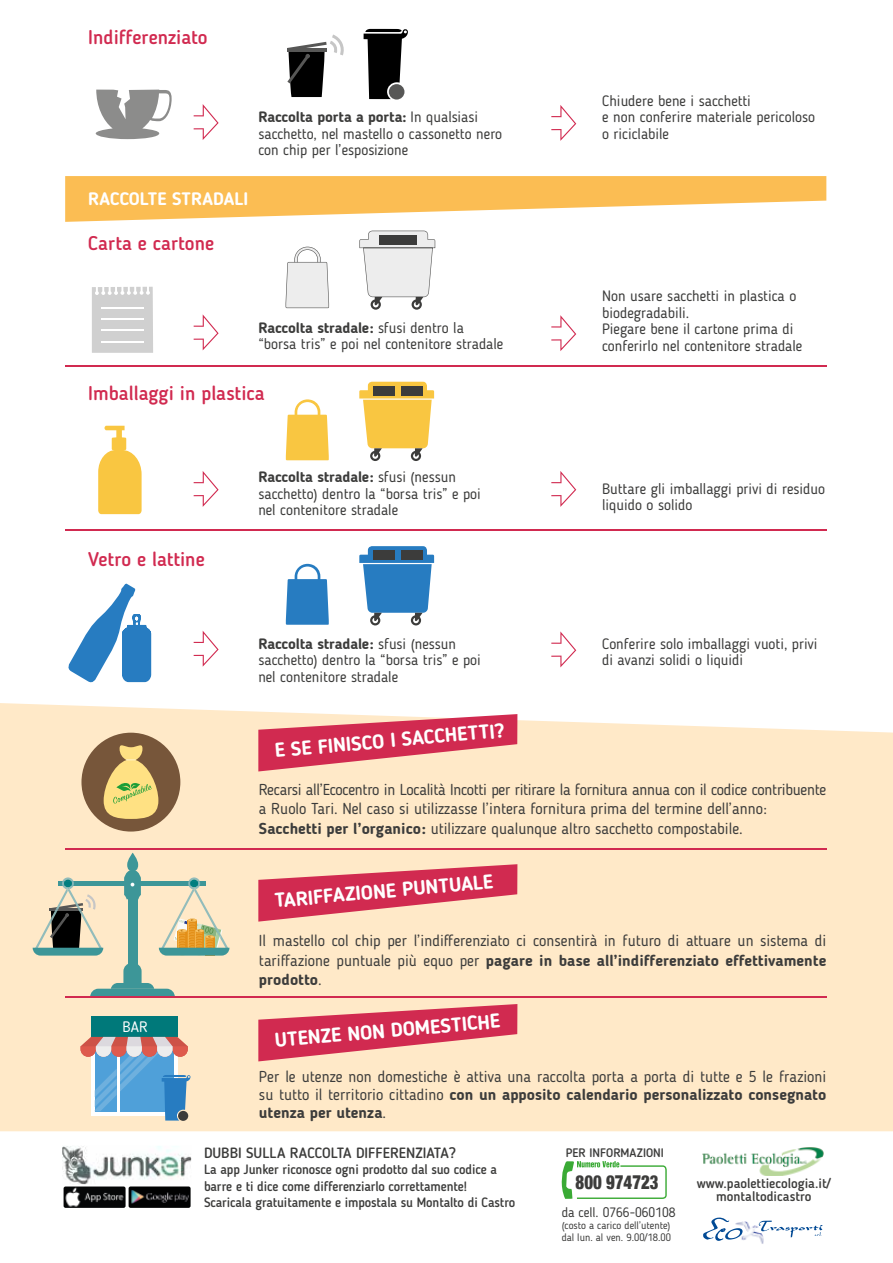
<style>
.page{position:relative;width:893px;height:1263px;background:#fff}
.page>*{position:absolute;margin:0;border:0;box-sizing:border-box;transform-origin:0 0}
.t1{font:700 19.95px "Blogger Sans";color:#fff}
.t2{font:500 19.8px "Blogger Sans";color:#d12a50}
.t3{font:900 condensed 19.5px "Helvetica Neue";color:#3c3c3b;scale:.86 1}
.t4{font:700 18px "Blogger Sans";color:#fff}
.t5{font:15.75px/19.5px "Blogger Sans";color:#3c3c3b;text-align:justify}
.t6{font:15.15px "Blogger Sans";color:#fff}
.t7{font:15px/16.5px "Blogger Sans";color:#3c3c3b}
.t8{font:500 14.85px "Blogger Sans";color:#3c3c3b}
.t9{font:500 13.5px/16.5px "Blogger Sans";letter-spacing:-.01em;color:#3c3c3b}
.t10{font:13.5px "Blogger Sans";color:#3c3c3b}
.t11{font:500 12.3px "Blogger Sans";color:#3c3c3b}
.t12{font:10.5px/12px "Blogger Sans";color:#3c3c3b}
.s1{font-weight:700}
</style>
<div class="page">
<div style="left:0;top:703px;width:893px;height:428px;background:#ffe9c8"></div>
<hr style="left:65px;top:366px;width:761px;height:1px;background:#d12a50">
<hr style="left:65px;top:848px;width:761px;height:1px;background:#d12a50">
<svg style="left:98px;top:426px;width:44px;height:88px"></svg>
<svg style="left:68px;top:583px;width:83px;height:100px"></svg>
<svg style="left:194px;top:471px;width:25px;height:36px"></svg>
<svg style="left:194px;top:631px;width:25px;height:36px"></svg>
<svg style="left:551px;top:471px;width:25px;height:36px"></svg>
<svg style="left:551px;top:631px;width:25px;height:36px"></svg>
<hr style="left:65px;top:530px;width:761px;height:1px;background:#d12a50">
<svg style="left:258px;top:714px;width:259px;height:57px;background:#e2717d"></svg>
<svg style="left:258px;top:864px;width:259px;height:58px;background:#e2727d"></svg>
<svg style="left:258px;top:1004px;width:259px;height:57px;background:#e2707c"></svg>
<div style="left:91px;top:1016px;width:86px;height:21px;background:#00797a"></div>
<svg style="left:81px;top:1037px;width:110px;height:83px;background:#98b0c7"></svg>
<div style="left:178px;top:1111px;width:10px;height:10px;background:#3c3c3b;border-radius:50%"></div>
<svg style="left:194px;top:314px;width:25px;height:36px"></svg>
<svg style="left:551px;top:315px;width:25px;height:36px"></svg>
<svg style="left:92px;top:287px;width:61px;height:66px;background:#d4d4d4"></svg>
<hr style="left:101px;top:308px;width:42px;height:1px;background:#fff">
<hr style="left:101px;top:318px;width:42px;height:1px;background:#fff">
<hr style="left:101px;top:330px;width:42px;height:1px;background:#fff">
<hr style="left:101px;top:341px;width:42px;height:1px;background:#fff">
<svg style="left:286px;top:247px;width:43px;height:61px"></svg>
<svg style="left:286px;top:564px;width:43px;height:61px"></svg>
<svg style="left:286px;top:399px;width:43px;height:61px"></svg>
<svg style="left:359px;top:546px;width:75px;height:79px"></svg>
<div style="left:401px;top:550px;width:22px;height:10px;background:#3c3c3b"></div>
<div style="left:373px;top:550px;width:22px;height:10px;background:#3c3c3b"></div>
<svg style="left:359px;top:382px;width:75px;height:79px"></svg>
<div style="left:401px;top:386px;width:22px;height:10px;background:#3c3c3b"></div>
<div style="left:373px;top:386px;width:22px;height:10px;background:#3c3c3b"></div>
<div style="left:81px;top:733px;width:99px;height:98px;background:#77563a;border-radius:50%"></div>
<svg style="left:104px;top:745px;width:54px;height:74px"></svg>
<svg style="left:96px;top:90px;width:76px;height:49px"></svg>
<svg style="left:194px;top:104px;width:25px;height:36px"></svg>
<svg style="left:551px;top:105px;width:25px;height:36px"></svg>
<svg style="left:287px;top:35px;width:57px;height:62px"></svg>
<svg style="left:364px;top:28px;width:44px;height:71px"></svg>
<div style="left:389px;top:84px;width:15px;height:16px;background:#575756;border-radius:50%"></div>
<svg style="left:65px;top:176px;width:761px;height:46px"></svg>
<svg style="left:359px;top:231px;width:76px;height:79px"></svg>
<div style="left:379px;top:235px;width:38px;height:10px;background:#3c3c3b"></div>
<div style="left:58px;top:881px;width:148px;height:5px;background:#3d9698"></div>
<div style="left:128px;top:899px;width:9px;height:65px;background:#3d9698"></div>
<svg style="left:90px;top:963px;width:85px;height:34px;background:#b0c2b1"></svg>
<svg style="left:124px;top:853px;width:17px;height:46px"></svg>
<svg style="left:159px;top:877px;width:70px;height:78px;background:#d6cfaa"></svg>
<svg style="left:33px;top:877px;width:70px;height:78px;background:#aaac99"></svg>
<hr style="left:65px;top:997px;width:761px;height:1px;background:#d12a50">
<svg style="left:561px;top:1161px;width:106px;height:38px"></svg>
<img style="left:64px;top:1186px;width:62px;height:22px">
<img style="left:129px;top:1186px;width:62px;height:22px">
<img style="left:62px;top:1146px;width:129px;height:38px">
<img style="left:743px;top:1221px;width:21px;height:23px">
<svg style="left:758px;top:1220px;width:65px;height:17px"></svg>
<svg style="left:703px;top:1217px;width:40px;height:24px"></svg>
<img style="left:703px;top:1147px;width:121px;height:29px">
<h2 class="t2" style="left:88px;top:25px;width:121px">Indifferenziato</h2>
<p class="t7" style="left:258px;top:109px;width:245px"><span class="s1">Raccolta porta a porta:</span> In qualsiasi sacchetto, nel mastello o cassonetto nero con chip per l’esposizione</p>
<p class="t4" style="left:88px;top:187px;width:161px">RACCOLTE STRADALI</p>
<h2 class="t2" style="left:88px;top:231px;width:127px">Carta e cartone</h2>
<p class="t7" style="left:258px;top:319px;width:246px"><span class="s1">Raccolta stradale:</span> sfusi dentro la “borsa tris” e poi nel contenitore stradale</p>
<h2 class="t2" style="left:88px;top:382px;width:178px">Imballaggi in plastica</h2>
<h2 class="t2" style="left:88px;top:547px;width:118px">Vetro e lattine</h2>
<p class="t7" style="left:258px;top:469px;width:224px"><span class="s1">Raccolta stradale:</span> sfusi (nessun sacchetto) dentro la “borsa tris” e poi nel contenitore stradale</p>
<p class="t7" style="left:258px;top:635px;width:224px"><span class="s1">Raccolta stradale:</span> sfusi (nessun sacchetto) dentro la “borsa tris” e poi nel contenitore stradale</p>
<h1 class="t1" style="left:274px;top:738px;width:232px;rotate:-5deg">E SE FINISCO I SACCHETTI?</h1>
<p class="t7" style="left:602px;top:92px;width:215px">Chiudere bene i sacchetti<br>e non conferire materiale pericoloso o riciclabile</p>
<p class="t7" style="left:602px;top:288px;width:202px">Non usare sacchetti in plastica o biodegradabili.<br>Piegare bene il cartone prima di conferirlo nel contenitore stradale</p>
<p class="t7" style="left:602px;top:480px;width:224px">Buttare gli imballaggi privi di residuo liquido o solido</p>
<p class="t7" style="left:602px;top:635px;width:217px">Conferire solo imballaggi vuoti, privi di avanzi solidi o liquidi</p>
<p class="t5" style="left:259px;top:779px;width:569px;text-align:left">Recarsi all’Ecocentro in Località Incotti per ritirare la fornitura annua con il codice contribuente a Ruolo Tari. Nel caso si utilizzasse l’intera fornitura prima del termine dell’anno:<br><span class="s1">Sacchetti per l’organico:</span> utilizzare qualunque altro sacchetto compostabile.</p>
<h1 class="t1" style="left:274px;top:888px;width:221px;rotate:-5deg">TARIFFAZIONE PUNTUALE</h1>
<p class="t6" style="left:123px;top:1018px;width:27px">BAR</p>
<p class="t5" style="left:259px;top:931px;width:569px">Il mastello col chip per l’indifferenziato ci consentirà in futuro di attuare un sistema di tariffazione puntuale più equo per <span class="s1">pagare in base all’indifferenziato effettivamente prodotto</span>.</p>
<h1 class="t1" style="left:274px;top:1028px;width:228px;rotate:-5deg">UTENZE NON DOMESTICHE</h1>
<p class="t5" style="left:259px;top:1067px;width:569px;line-height:18px">Per le utenze non domestiche è attiva una raccolta porta a porta di tutte e 5 le frazioni su tutto il territorio cittadino <span class="s1">con un apposito calendario personalizzato consegnato utenza per utenza</span>.</p>
<p class="t8" style="left:204px;top:1143px;width:254px">DUBBI SULLA RACCOLTA DIFFERENZIATA?</p>
<p class="t9" style="left:204px;top:1161px;width:313px">La app Junker riconosce ogni prodotto dal suo codice a barre e ti dice come differenziarlo correttamente!<br>Scaricala gratuitamente e impostala su Montalto di Castro</p>
<p class="t11" style="left:566px;top:1145px;width:99px">PER INFORMAZIONI</p>
<h3 class="t3" style="left:576px;top:1166px;width:98px">800 974723</h3>
<p class="t10" style="left:562px;top:1204px;width:115px">da cell. 0766-060108</p>
<p class="t12" style="left:562px;top:1219px;width:111px">(costo a carico dell’utente) dal lun. al ven. 9.00/18.00</p>
<p class="t9" style="left:697px;top:1176px;width:136px;line-height:13.5px;text-align:center">www.paolettiecologia.it/ montaltodicastro</p>
</div>
